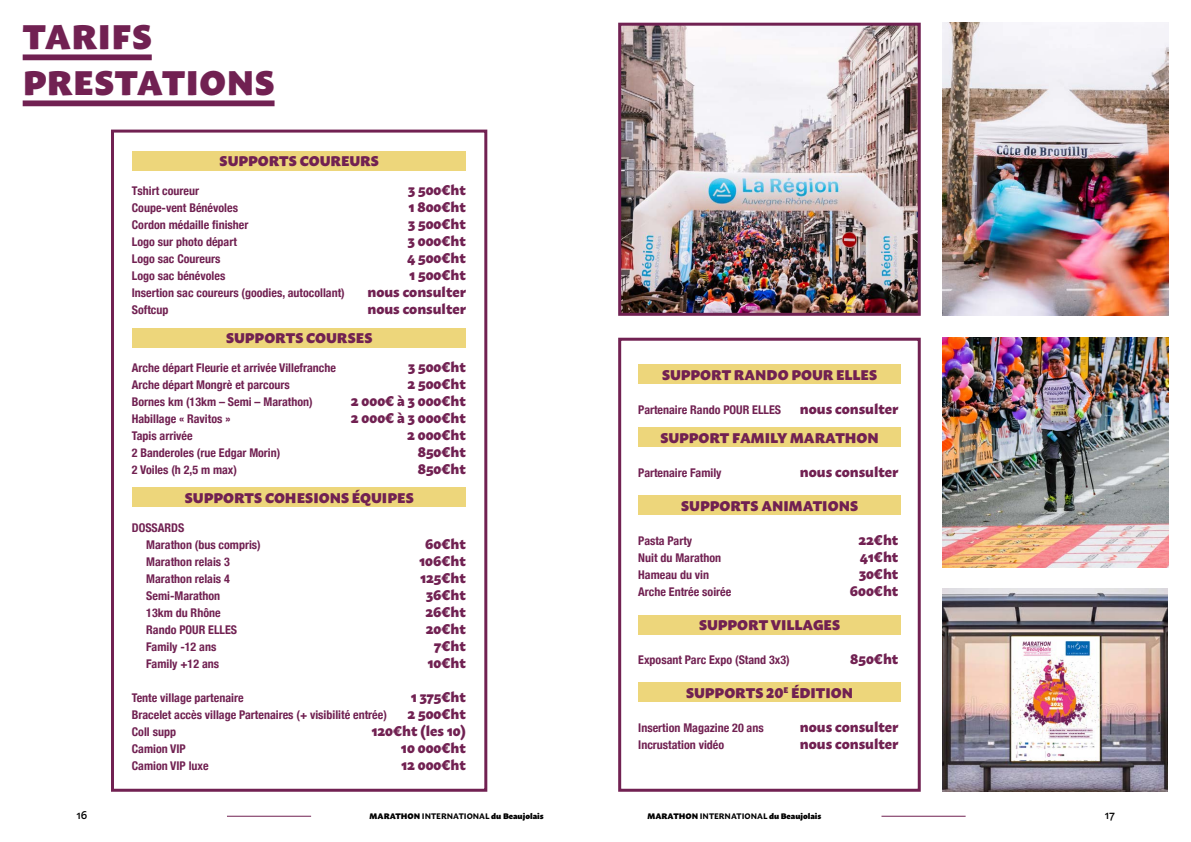
<style>
.page{position:relative;width:1191px;height:842px;background:#fff}
.page>*{position:absolute;margin:0;border:0;box-sizing:border-box;transform-origin:0 0}
.t1{font:900 34px/46px "Macho";letter-spacing:.02em;color:#712152}
.t2{font:800 14px "Macho";color:#712152}
.t3{font:900 14px "Macho";color:#712152}
.t4{font:700 condensed 12px/17px "Helvetica Neue";color:#712152}
.t5{font:500 12px "Macho";color:#000}
.t6{font:900 8px "Macho";color:#000}
.s1{font-weight:700}
</style>
<div class="page">
<hr style="left:881px;top:816px;width:84px;height:1px;background:#712152">
<hr style="left:227px;top:816px;width:84px;height:1px;background:#712152">
<div style="left:132px;top:151px;width:334px;height:20px;background:#edd67b"></div>
<div style="left:132px;top:328px;width:334px;height:19px;background:#edd67b"></div>
<div style="left:132px;top:488px;width:334px;height:19px;background:#edd67b"></div>
<div style="left:638px;top:682px;width:262px;height:20px;background:#edd67b"></div>
<div style="left:23px;top:54px;width:129px;height:6px;background:#712152"></div>
<div style="left:23px;top:100px;width:251px;height:6px;background:#712152"></div>
<div style="left:111px;top:130px;width:376px;height:662px;border:3px solid #712152"></div>
<div style="left:618px;top:338px;width:302px;height:454px;border:3px solid #712152"></div>
<div style="left:638px;top:615px;width:262px;height:19px;background:#edd67b"></div>
<div style="left:638px;top:495px;width:262px;height:20px;background:#edd67b"></div>
<div style="left:638px;top:427px;width:262px;height:20px;background:#edd67b"></div>
<div style="left:638px;top:364px;width:262px;height:19px;background:#edd67b"></div>
<img style="left:622px;top:27px;width:294px;height:285px">
<div style="left:618px;top:23px;width:302px;height:293px;border:3px solid #712152"></div>
<img style="left:942px;top:23px;width:226px;height:293px">
<img style="left:942px;top:338px;width:226px;height:229px">
<img style="left:942px;top:589px;width:225px;height:202px">
<h1 class="t1" style="left:23px;top:10px;width:253px">TARIFS<br>PRESTATIONS</h1>
<p class="t3" style="left:219px;top:148px;width:161px">SUPPORTS COUREURS</p>
<p class="t4" style="left:132px;top:182px;width:69px">Tshirt coureur</p>
<p class="t2" style="left:408px;top:178px;width:59px">3 500€ht</p>
<p class="t4" style="left:132px;top:199px;width:108px">Coupe-vent Bénévoles</p>
<p class="t2" style="left:408px;top:195px;width:59px">1 800€ht</p>
<p class="t4" style="left:132px;top:216px;width:118px">Cordon médaille finisher</p>
<p class="t2" style="left:408px;top:212px;width:59px">3 500€ht</p>
<p class="t4" style="left:132px;top:233px;width:106px">Logo sur photo départ</p>
<p class="t2" style="left:408px;top:229px;width:60px">3 000€ht</p>
<p class="t4" style="left:132px;top:250px;width:90px">Logo sac Coureurs</p>
<p class="t2" style="left:407px;top:246px;width:60px">4 500€ht</p>
<p class="t4" style="left:132px;top:267px;width:95px">Logo sac bénévoles</p>
<p class="t2" style="left:409px;top:263px;width:58px">1 500€ht</p>
<p class="t4" style="left:132px;top:284px;width:214px">Insertion sac coureurs (goodies, autocollant)</p>
<p class="t2" style="left:367px;top:280px;width:100px">nous consulter</p>
<p class="t4" style="left:132px;top:301px;width:38px">Softcup</p>
<p class="t2" style="left:367px;top:297px;width:100px">nous consulter</p>
<p class="t3" style="left:226px;top:325px;width:148px">SUPPORTS COURSES</p>
<p class="t4" style="left:132px;top:359px;width:206px">Arche départ Fleurie et arrivée Villefranche</p>
<p class="t2" style="left:408px;top:355px;width:59px">3 500€ht</p>
<p class="t4" style="left:132px;top:376px;width:159px">Arche départ Mongrè et parcours</p>
<p class="t2" style="left:407px;top:372px;width:60px">2 500€ht</p>
<p class="t4" style="left:132px;top:393px;width:182px">Bornes km (13km – Semi – Marathon)</p>
<p class="t2" style="left:351px;top:389px;width:116px">2 000€ à 3 000€ht</p>
<p class="t4" style="left:132px;top:410px;width:100px">Habillage « Ravitos »</p>
<p class="t2" style="left:351px;top:406px;width:116px">2 000€ à 3 000€ht</p>
<p class="t4" style="left:132px;top:427px;width:62px">Tapis arrivée</p>
<p class="t2" style="left:407px;top:423px;width:60px">2 000€ht</p>
<p class="t4" style="left:132px;top:444px;width:150px">2 Banderoles (rue Edgar Morin)</p>
<p class="t2" style="left:418px;top:440px;width:50px">850€ht</p>
<p class="t4" style="left:132px;top:461px;width:107px">2 Voiles (h 2,5 m max)</p>
<p class="t2" style="left:418px;top:457px;width:50px">850€ht</p>
<p class="t3" style="left:185px;top:485px;width:231px">SUPPORTS COHESIONS ÉQUIPES</p>
<p class="t4" style="left:146px;top:519px;width:116px;text-indent:-14px">DOSSARDS<br>Marathon (bus compris)</p>
<p class="t2" style="left:425px;top:532px;width:42px">60€ht</p>
<p class="t4" style="left:146px;top:553px;width:85px">Marathon relais 3</p>
<p class="t2" style="left:419px;top:549px;width:48px">106€ht</p>
<p class="t4" style="left:146px;top:570px;width:85px">Marathon relais 4</p>
<p class="t2" style="left:420px;top:566px;width:47px">125€ht</p>
<p class="t4" style="left:146px;top:587px;width:75px">Semi-Marathon</p>
<p class="t2" style="left:426px;top:583px;width:41px">36€ht</p>
<p class="t4" style="left:146px;top:604px;width:76px">13km du Rhône</p>
<p class="t2" style="left:425px;top:600px;width:42px">26€ht</p>
<p class="t4" style="left:146px;top:621px;width:92px">Rando POUR ELLES</p>
<p class="t2" style="left:426px;top:617px;width:42px">20€ht</p>
<p class="t4" style="left:146px;top:638px;width:72px">Family -12 ans</p>
<p class="t2" style="left:434px;top:634px;width:34px">7€ht</p>
<p class="t4" style="left:146px;top:655px;width:74px">Family +12 ans</p>
<p class="t2" style="left:427px;top:651px;width:40px">10€ht</p>
<p class="t4" style="left:132px;top:689px;width:113px">Tente village partenaire</p>
<p class="t2" style="left:411px;top:685px;width:57px">1 375€ht</p>
<p class="t4" style="left:132px;top:706px;width:256px">Bracelet accès village Partenaires (+ visibilité entrée)</p>
<p class="t2" style="left:407px;top:702px;width:60px">2 500€ht</p>
<p class="t4" style="left:132px;top:723px;width:46px">Coll supp</p>
<p class="t2" style="left:371px;top:719px;width:96px">120€ht (les 10)</p>
<p class="t4" style="left:132px;top:740px;width:55px">Camion VIP</p>
<p class="t2" style="left:401px;top:736px;width:66px">10 000€ht</p>
<p class="t4" style="left:132px;top:757px;width:78px">Camion VIP luxe</p>
<p class="t2" style="left:401px;top:753px;width:66px">12 000€ht</p>
<p class="t3" style="left:662px;top:362px;width:217px">SUPPORT RANDO POUR ELLES</p>
<p class="t4" style="left:638px;top:400px;width:144px">Partenaire Rando POUR ELLES</p>
<p class="t2" style="left:800px;top:396px;width:100px">nous consulter</p>
<p class="t3" style="left:660px;top:425px;width:220px">SUPPORT FAMILY MARATHON</p>
<p class="t4" style="left:638px;top:463px;width:85px">Partenaire Family</p>
<p class="t2" style="left:800px;top:459px;width:100px">nous consulter</p>
<p class="t3" style="left:681px;top:493px;width:179px">SUPPORTS ANIMATIONS</p>
<p class="t4" style="left:638px;top:531px;width:55px">Pasta Party</p>
<p class="t2" style="left:858px;top:527px;width:41px">22€ht</p>
<p class="t4" style="left:638px;top:548px;width:84px">Nuit du Marathon</p>
<p class="t2" style="left:860px;top:544px;width:40px">41€ht</p>
<p class="t4" style="left:638px;top:565px;width:72px">Hameau du vin</p>
<p class="t2" style="left:859px;top:561px;width:41px">30€ht</p>
<p class="t4" style="left:638px;top:582px;width:95px">Arche Entrée soirée</p>
<p class="t2" style="left:850px;top:578px;width:50px">600€ht</p>
<p class="t3" style="left:698px;top:612px;width:143px">SUPPORT VILLAGES</p>
<p class="t4" style="left:638px;top:650px;width:153px">Exposant Parc Expo (Stand 3x3)</p>
<p class="t2" style="left:850px;top:646px;width:50px">850€ht</p>
<p class="t3" style="left:686px;top:680px;width:169px">SUPPORTS 20<sup>E</sup> ÉDITION</p>
<p class="t4" style="left:638px;top:718px;width:127px">Insertion Magazine 20 ans</p>
<p class="t2" style="left:800px;top:714px;width:100px">nous consulter</p>
<p class="t4" style="left:638px;top:735px;width:87px">Incrustation vidéo</p>
<p class="t2" style="left:800px;top:731px;width:100px">nous consulter</p>
<p class="t5" style="left:76px;top:804px;width:12px">16</p>
<p class="t6" style="left:369px;top:809px;width:176px">MARATHON <span class="s1">INTERNATIONAL</span> du Beaujolais</p>
<p class="t6" style="left:647px;top:809px;width:175px">MARATHON <span class="s1">INTERNATIONAL</span> du Beaujolais</p>
<p class="t5" style="left:1104px;top:804px;width:12px">17</p>
</div>
